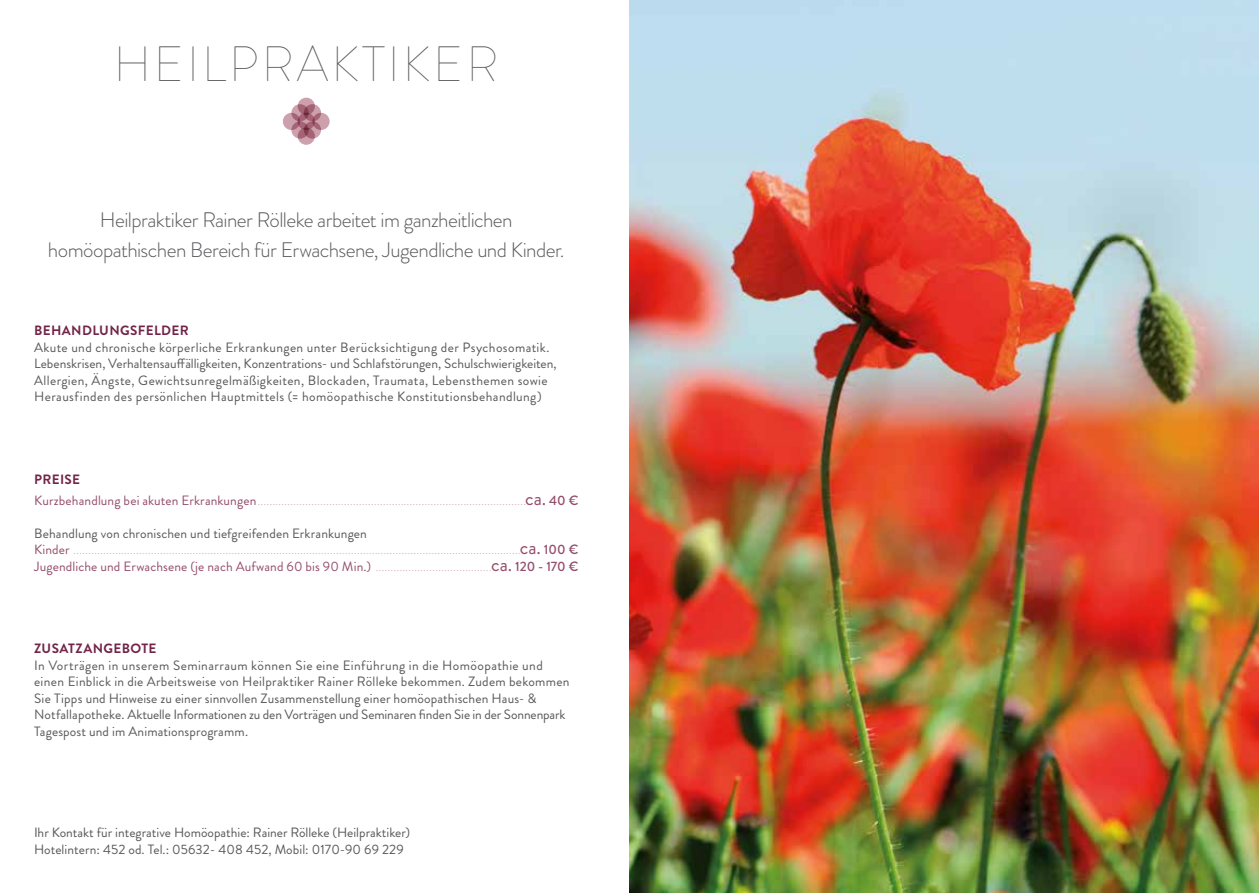
<style>
.page{position:relative;width:1259px;height:893px;background:#fff}
.page>*{position:absolute;margin:0;border:0;box-sizing:border-box;transform-origin:0 0}
.t1{font:100 49.5px "Brandon Grotesque";letter-spacing:.06em;color:#58585b}
.t2{font:300 21px/30px "Brandon Grotesque";letter-spacing:-.025em;color:#58585b;text-align:center}
.t3{font:13.5px/16.5px "Brandon Grotesque";letter-spacing:.015em;color:#58585b}
.t4{font:300 13.5px/16.5px "Brandon Grotesque";color:#cda1ad}
.t5{font:700 13.5px "Brandon Grotesque";letter-spacing:.025em;color:#722449}
.s1{font-weight:700;color:#722449}
.s2{font-weight:400;color:#954c6a}
.s3{font-weight:400;font-size:19.5px;color:#954c6a}
.s4{font-weight:500;color:#954c6a}
.s5{font-weight:400;color:#58585b}
</style>
<div class="page">
<img style="left:629px;top:0;width:630px;height:893px">
<div style="left:283px;top:113px;width:17px;height:17px;background:#cda0ae;border-radius:50%"></div>
<div style="left:312px;top:113px;width:18px;height:17px;background:#cda0ae;border-radius:50%"></div>
<div style="left:298px;top:98px;width:17px;height:17px;background:#cda0ae;border-radius:50%"></div>
<div style="left:298px;top:128px;width:17px;height:17px;background:#cda0ae;border-radius:50%"></div>
<svg style="left:291px;top:104px;width:18px;height:17px"></svg>
<svg style="left:304px;top:104px;width:17px;height:17px"></svg>
<svg style="left:304px;top:121px;width:17px;height:18px"></svg>
<svg style="left:291px;top:121px;width:18px;height:18px"></svg>
<svg style="left:297px;top:113px;width:18px;height:17px"></svg>
<h1 class="t1" style="left:114px;top:30px;width:386px">HEILPRAKTIKER</h1>
<h2 class="t2" style="left:48px;top:205px;width:518px">Heilpraktiker Rainer Rölleke arbeitet im ganzheitlichen homöopathischen Bereich für Erwachsene, Jugendliche und Kinder.</h2>
<p class="t5" style="left:34px;top:321px;width:156px">BEHANDLUNGSFELDER</p>
<p class="t3" style="left:34px;top:339px;width:524px">Akute und chronische körperliche Erkrankungen unter Berücksichtigung der Psychosomatik.<br>Lebenskrisen, Verhaltensauffälligkeiten, Konzentrations- und Schlafstörungen, Schulschwierigkeiten, Allergien, Ängste, Gewichtsunregelmäßigkeiten, Blockaden, Traumata, Lebensthemen sowie Herausfinden des persönlichen Hauptmittels (= homöopathische Konstitutionsbehandlung)</p>
<p class="t4" style="left:34px;top:469px;width:546px;line-height:21px"><span class="s1">PREISE<br></span><span class="s2">Kurzbehandlung bei akuten Erkrankungen</span>..........................................................................................<span class="s3">ca.</span> <span class="s4">40 €</span></p>
<p class="t4" style="left:34px;top:525px;width:546px"><span class="s5">Behandlung von chronischen und tiefgreifenden Erkrankungen<br></span><span class="s2">Kinder</span> ......................................................................................................................................................<span class="s3">ca.</span> <span class="s4">100 €<br></span><span class="s2">Jugendliche und Erwachsene (je nach Aufwand 60 bis 90 Min.)</span> .......................................<span class="s3">ca.</span> <span class="s4">120 - 170 €</span></p>
<p class="t5" style="left:34px;top:639px;width:124px">ZUSATZANGEBOTE</p>
<p class="t3" style="left:34px;top:657px;width:537px">In Vorträgen in unserem Seminarraum können Sie eine Einführung in die Homöopathie und einen Einblick in die Arbeitsweise von Heilpraktiker Rainer Rölleke bekommen. Zudem bekommen Sie Tipps und Hinweise zu einer sinnvollen Zusammenstellung einer homöopathischen Haus- &amp; Notfallapotheke. Aktuelle Informationen zu den Vorträgen und Seminaren finden Sie in der Sonnenpark Tagespost und im Animationsprogramm.</p>
<p class="t3" style="left:34px;top:824px;width:378px">Ihr Kontakt für integrative Homöopathie: Rainer Rölleke (Heilpraktiker)<br>Hotelintern: 452 od. Tel.: 05632- 408 452, Mobil: 0170-90 69 229</p>
</div>
